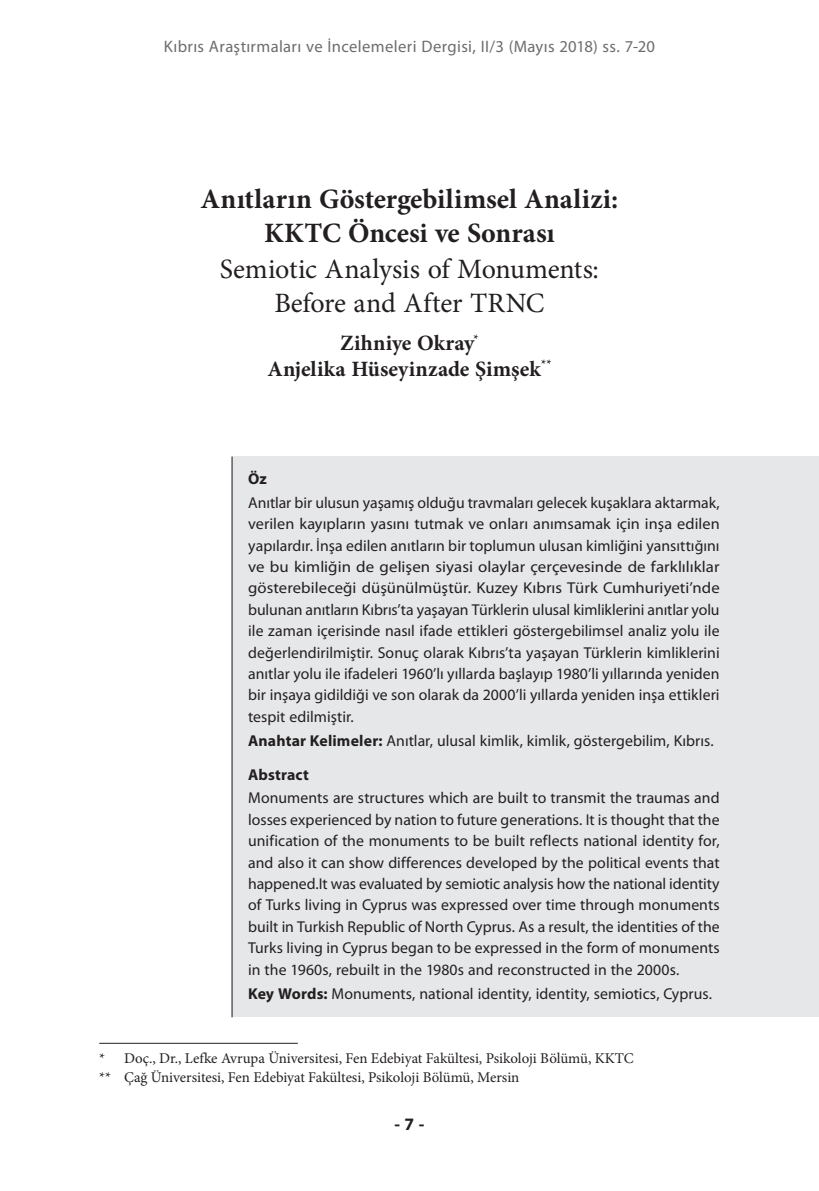
<style>
.page{position:relative;width:819px;height:1191px;background:#fff}
.page>*{position:absolute;margin:0;border:0;box-sizing:border-box;transform-origin:0 0}
.ç1{font:700 28px/33.6px "Minion Pro";color:#231f20;text-align:center}
.Paragraph_Style_12{font:28px/33.6px "Minion Pro";letter-spacing:-.01em;color:#231f20;text-align:center}
.ç2{font:700 21.88px/25.7px "Minion Pro";letter-spacing:.005em;color:#231f20;text-align:center}
.t1{font:700 17.5px "Myriad Pro";color:#231f20}
.makale-sayfası-özetb{font:16.62px "Myriad Pro";letter-spacing:.02em;color:#6c6d70}
.Paragraph_Style_1{font:15.75px/21.3px "Myriad Pro";color:#231f20;text-align:justify}
.Paragraph_Style_1-2{font:700 15.75px "Myriad Pro";letter-spacing:.01em;color:#231f20}
.Ademdipnot{font:14.88px "Minion Pro";color:#231f20}
.s1{font-weight:700}
</style>
<div class="page">
<div style="left:232px;top:456px;width:587px;height:561px;background:#e6e7e9"></div>
<hr style="left:231px;top:456px;width:1px;height:561px;background:#231f20">
<hr style="left:99px;top:1042px;width:199px;height:1px;background:#231f20">
<p class="makale-sayfası-özetb" style="left:164px;top:37px;width:492px">Kıbrıs Araştırmaları ve İncelemeleri Dergisi, II/3 (Mayıs 2018) ss. 7-20</p>
<p class="ç1" style="left:200px;top:182px;width:419px">Anıtların Göstergebilimsel Analizi:<br>KKTC Öncesi ve Sonrası</p>
<p class="Paragraph_Style_12" style="left:220px;top:252px;width:380px">Semiotic Analysis of Monuments:<br>Before and After TRNC</p>
<p class="ç2" style="left:267px;top:330px;width:286px">Zihniye Okray<sup>*<br></sup>Anjelika Hüseyinzade Şimşek<sup>**</sup></p>
<p class="Paragraph_Style_1-2" style="left:248px;top:468px;width:20px">Öz</p>
<p class="Paragraph_Style_1" style="left:248px;top:491px;width:473px">Anıtlar bir ulusun yaşamış olduğu travmaları gelecek kuşaklara aktarmak, verilen kayıpların yasını tutmak ve onları anımsamak için inşa edilen yapılardır. İnşa edilen anıtların bir toplumun ulusan kimliğini yansıttığını ve bu kimliğin de gelişen siyasi olaylar çerçevesinde de farklılıklar gösterebileceği düşünülmüştür. Kuzey Kıbrıs Türk Cumhuriyeti’nde bulunan anıtların Kıbrıs’ta yaşayan Türklerin ulusal kimliklerini anıtlar yolu ile zaman içerisinde nasıl ifade ettikleri göstergebilimsel analiz yolu ile değerlendirilmiştir. Sonuç olarak Kıbrıs’ta yaşayan Türklerin kimliklerini anıtlar yolu ile ifadeleri 1960’lı yıllarda başlayıp 1980’li yıllarında yeniden bir inşaya gidildiği ve son olarak da 2000’li yıllarda yeniden inşa ettikleri tespit edilmiştir.</p>
<p class="Paragraph_Style_1" style="left:248px;top:729px;width:467px"><span class="s1">Anahtar Kelimeler:</span> Anıtlar, ulusal kimlik, kimlik, göstergebilim, Kıbrıs.</p>
<p class="Paragraph_Style_1-2" style="left:248px;top:764px;width:62px">Abstract</p>
<p class="Paragraph_Style_1" style="left:248px;top:787px;width:473px">Monuments are structures which are built to transmit the traumas and losses experienced by nation to future generations. It is thought that the unification of the monuments to be built reflects national identity for, and also it can show differences developed by the political events that happened.It was evaluated by semiotic analysis how the national identity of Turks living in Cyprus was expressed over time through monuments built in Turkish Republic of North Cyprus. As a result, the identities of the Turks living in Cyprus began to be expressed in the form of monuments in the 1960s, rebuilt in the 1980s and reconstructed in the 2000s.</p>
<p class="Paragraph_Style_1" style="left:248px;top:982px;width:465px"><span class="s1">Key Words:</span> Monuments, national identity, identity, semiotics, Cyprus.</p>
<p class="Ademdipnot" style="left:99px;top:1047px;width:536px">* Doç., Dr., Lefke Avrupa Üniversitesi, Fen Edebiyat Fakültesi, Psikoloji Bölümü, KKTC</p>
<p class="Ademdipnot" style="left:99px;top:1067px;width:421px">** Çağ Üniversitesi, Fen Edebiyat Fakültesi, Psikoloji Bölümü, Mersin</p>
<p class="t1" style="left:394px;top:1112px;width:32px">- 7 -</p>
</div>
